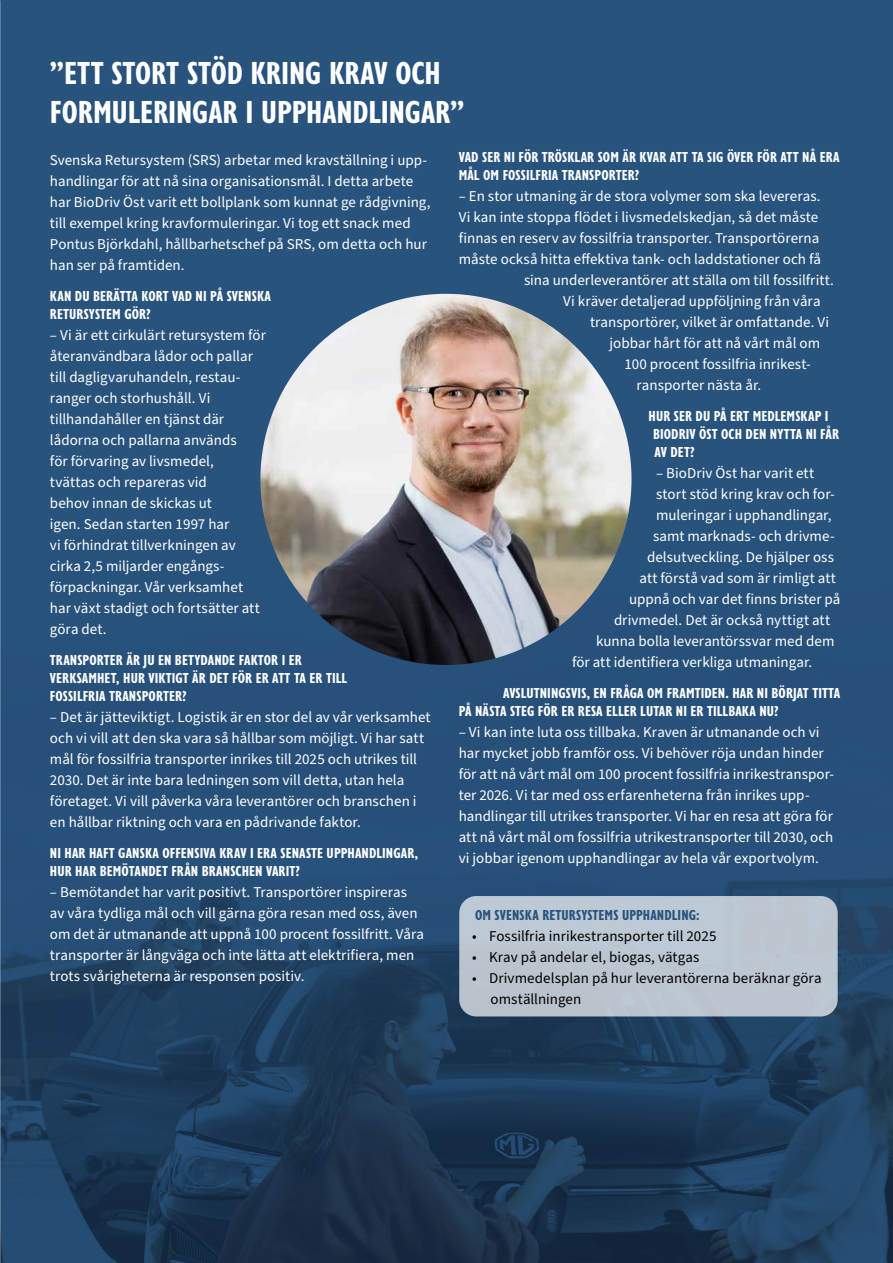
<style>
.page{position:relative;width:893px;height:1263px;background:#28537d}
.page>*{position:absolute;margin:0;border:0;box-sizing:border-box;transform-origin:0 0}
.t1{font:700 condensed 33px/39.6px "Gill Sans Nova";letter-spacing:-.005em;color:#fff}
.t2{font:15px/21px "Source Sans Pro";letter-spacing:.005em;color:#fff}
.t3{font:700 condensed 15px/18px "Gill Sans Nova";letter-spacing:.005em;color:#fff}
.t4{font:15px/21px "Source Sans Pro";letter-spacing:.005em;color:#000}
.t5{font:700 condensed 15px "Gill Sans Nova";letter-spacing:.005em;color:#28537d}
</style>
<div class="page">
<img style="left:1px;top:377px;width:892px;height:886px">
<svg style="left:0;top:0;width:1px;height:1263px"></svg>
<img style="left:260px;top:294px;width:371px;height:371px;border-radius:186px">
<div style="left:459px;top:896px;width:379px;height:120px;background:#bcc6d1;border-radius:17px"></div>
<h1 class="t1" style="left:50px;top:52px;width:416px">”ETT STORT STÖD KRING KRAV OCH<br>FORMULERINGAR I UPPHANDLINGAR”</h1>
<p class="t2" style="left:50px;top:150px;width:382px">Svenska Retursystem (SRS) arbetar med kravställning i upp&shy;handlingar för att nå sina organisationsmål. I detta arbete har BioDriv Öst varit ett bollplank som kunnat ge rådgivning, till exempel kring kravformuleringar. Vi tog ett snack med Pontus Björkdahl, hållbarhetschef på SRS, om detta och hur han ser på framtiden.</p>
<p class="t3" style="left:50px;top:287px;width:223px">KAN DU BERÄTTA KORT VAD NI PÅ SVENSKA<br>RETURSYSTEM GÖR?</p>
<p class="t2" style="left:50px;top:325px;width:218px">– Vi är ett cirkulärt retursystem för återanvändbara lådor och pallar till dagligvaruhandeln, restau&shy;ranger och storhushåll. Vi tillhandahåller en tjänst där lådorna och pallarna används<br>för förvaring av livsmedel,<br>tvättas och repareras vid<br>behov innan de skickas ut<br>igen. Sedan starten 1997 har<br>vi förhindrat tillverkningen av cirka 2,5 miljarder engångs&shy;förpackningar. Vår verksamhet har växt stadigt och fortsätter att göra det.</p>
<p class="t3" style="left:50px;top:650px;width:299px">TRANSPORTER ÄR JU EN BETYDANDE FAKTOR I ER<br>VERKSAMHET, HUR VIKTIGT ÄR DET FÖR ER ATT TA ER TILL<br>FOSSILFRIA TRANSPORTER?</p>
<p class="t2" style="left:50px;top:707px;width:382px">– Det är jätteviktigt. Logistik är en stor del av vår verksamhet och vi vill att den ska vara så hållbar som möjligt. Vi har satt mål för fossilfria transporter inrikes till 2025 och utrikes till 2030. Det är inte bara ledningen som vill detta, utan hela företaget. Vi vill påverka våra leverantörer och branschen i en hållbar riktning och vara en pådrivande faktor.</p>
<p class="t3" style="left:50px;top:843px;width:370px">NI HAR HAFT GANSKA OFFENSIVA KRAV I ERA SENASTE UPPHANDLINGAR,<br>HUR HAR BEMÖTANDET FRÅN BRANSCHEN VARIT?</p>
<p class="t2" style="left:50px;top:882px;width:376px">– Bemötandet har varit positivt. Transportörer inspireras av våra tydliga mål och vill gärna göra resan med oss, även om det är utmanande att uppnå 100 procent fossilfritt. Våra transporter är långväga och inte lätta att elektrifiera, men trots svårigheterna är responsen positiv.</p>
<p class="t3" style="left:459px;top:148px;width:382px">VAD SER NI FÖR TRÖSKLAR SOM ÄR KVAR ATT TA SIG ÖVER FÖR ATT NÅ ERA<br>MÅL OM FOSSILFRIA TRANSPORTER?</p>
<p class="t2" style="left:459px;top:186px;width:363px">– En stor utmaning är de stora volymer som ska levereras.</p>
<p class="t2" style="left:459px;top:207px;width:361px">Vi kan inte stoppa flödet i livsmedelskedjan, så det måste</p>
<p class="t2" style="left:459px;top:228px;width:362px">finnas en reserv av fossilfria transporter. Transportörerna</p>
<p class="t2" style="left:459px;top:249px;width:364px">måste också hitta effektiva tank- och laddstationer och få</p>
<p class="t2" style="left:524px;top:270px;width:311px">sina underleverantörer att ställa om till fossilfritt.</p>
<p class="t2" style="left:563px;top:291px;width:259px">Vi kräver detaljerad uppföljning från våra</p>
<p class="t2" style="left:590px;top:312px;width:241px">transportörer, vilket är omfattande. Vi</p>
<p class="t2" style="left:609px;top:333px;width:212px">jobbar hårt för att nå vårt mål om</p>
<p class="t2" style="left:624px;top:354px;width:188px">100 procent fossilfria inrikest-</p>
<p class="t2" style="left:636px;top:375px;width:126px">ransporter nästa år.</p>
<p class="t3" style="left:653px;top:407px;width:188px;text-indent:-4px">HUR SER DU PÅ ERT MEDLEMSKAP I<br>BIODRIV ÖST OCH DEN NYTTA NI FÅR<br>AV DET?</p>
<p class="t2" style="left:656px;top:463px;width:160px">– BioDriv Öst har varit ett</p>
<p class="t2" style="left:656px;top:484px;width:180px">stort stöd kring krav och for-</p>
<p class="t2" style="left:656px;top:505px;width:177px">muleringar i upphandlingar,</p>
<p class="t2" style="left:653px;top:526px;width:183px">samt marknads- och drivme-</p>
<p class="t2" style="left:647px;top:547px;width:188px">delsutveckling. De hjälper oss</p>
<p class="t2" style="left:639px;top:568px;width:198px">att förstå vad som är rimligt att</p>
<p class="t2" style="left:629px;top:589px;width:213px">uppnå och var det finns brister på</p>
<p class="t2" style="left:614px;top:610px;width:218px">drivmedel. Det är också nyttigt att</p>
<p class="t2" style="left:596px;top:631px;width:240px">kunna bolla leverantörssvar med dem</p>
<p class="t2" style="left:572px;top:652px;width:242px">för att identifiera verkliga utmaningar.</p>
<p class="t3" style="left:459px;top:683px;width:383px;text-indent:44px">AVSLUTNINGSVIS, EN FRÅGA OM FRAMTIDEN. HAR NI BÖRJAT TITTA<br>PÅ NÄSTA STEG FÖR ER RESA ELLER LUTAR NI ER TILLBAKA NU?</p>
<p class="t2" style="left:459px;top:722px;width:377px">– Vi kan inte luta oss tillbaka. Kraven är utmanande och vi har mycket jobb framför oss. Vi behöver röja undan hinder för att nå vårt mål om 100 procent fossilfria inrikestranspor&shy;ter 2026. Vi tar med oss erfarenheterna från inrikes upp&shy;handlingar till utrikes transporter. Vi har en resa att göra för att nå vårt mål om fossilfria utrikestransporter till 2030, och vi jobbar igenom upphandlingar av hela vår exportvolym.</p>
<p class="t5" style="left:475px;top:905px;width:226px">OM SVENSKA RETURSYSTEMS UPPHANDLING:</p>
<p class="t4" style="left:472px;top:926px;width:246px">• Fossilfria inrikestransporter till 2025</p>
<p class="t4" style="left:472px;top:947px;width:229px">• Krav på andelar el, biogas, vätgas</p>
<p class="t4" style="left:490px;top:968px;width:333px;text-indent:-19px">• Drivmedelsplan på hur leverantörerna beräknar göra omställningen</p>
</div>
